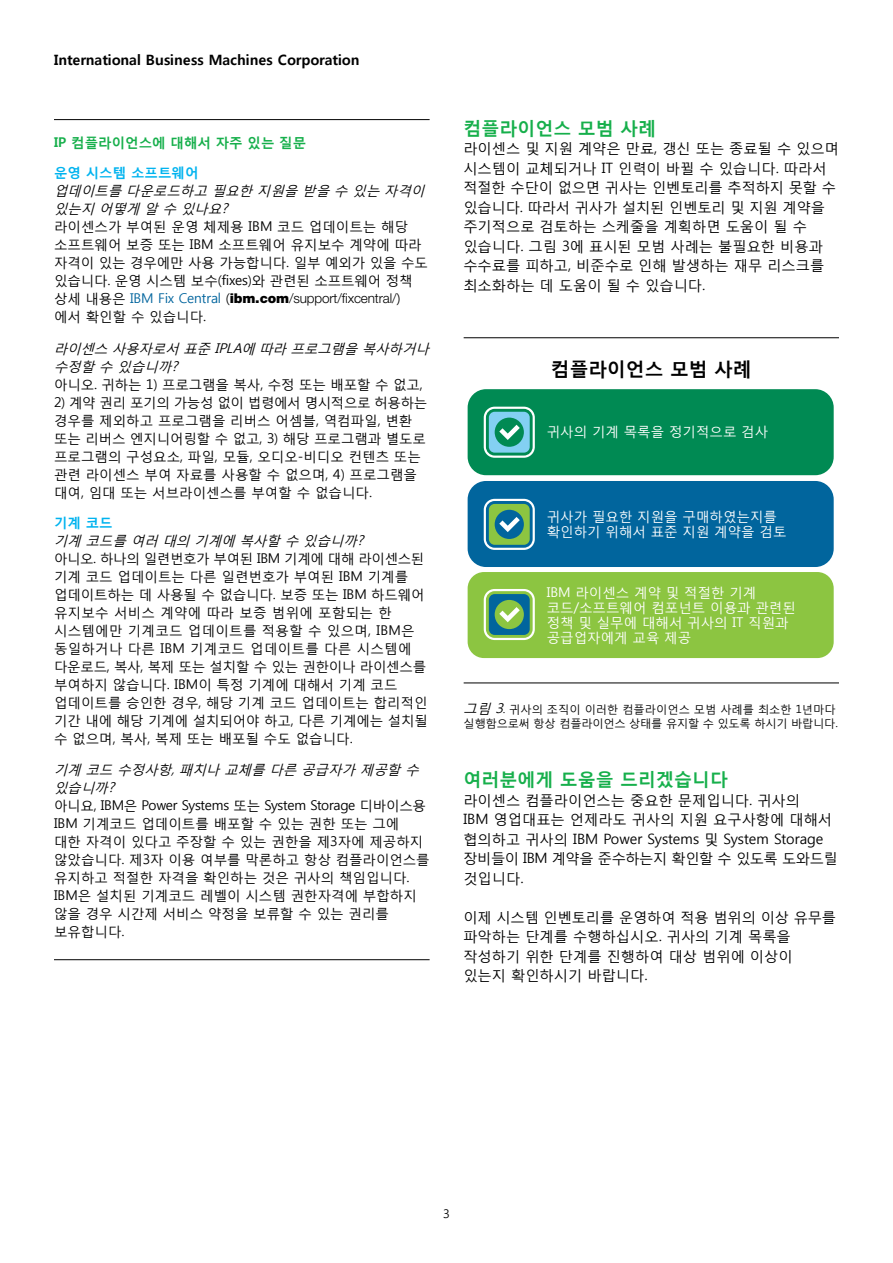
<style>
.page{position:relative;width:893px;height:1263px;background:#fff}
.page>*{position:absolute;margin:0;border:0;box-sizing:border-box;transform-origin:0 0}
.t1{font:700 18.75px "Malgun Gothic";color:#000}
.t2{font:700 18px "Malgun Gothic";color:#16af4b}
.t3{font:14.25px/19.5px "Malgun Gothic";color:#000}
.t4{font:700 14.25px "Malgun Gothic";color:#000}
.t5{font:13.5px/18px "Malgun Gothic";color:#000}
.t6{font:italic 13.5px/18px "Malgun Gothic";color:#000}
.t7{font:13.5px/15px "Malgun Gothic";color:#fff}
.t8{font:300 13.5px "Helvetica Neue";letter-spacing:-.01em;color:#000}
.t9{font:700 13.5px "Malgun Gothic";color:#16af4b}
.t10{font:700 13.5px "Malgun Gothic";color:#00b3ef}
.t11{font:12px "Malgun Gothic";color:#000}
.t12{font:11.25px/13.5px "Malgun Gothic";letter-spacing:-.02em;color:#000}
.s1{font-family:"Malgun Gothic";font-weight:400}
.s2{font-family:"Malgun Gothic";font-weight:400;color:#00649d}
.s3{font-weight:900}
.s4{font-style:italic;font-size:13.5px}
</style>
<div class="page">
<hr style="left:464px;top:337px;width:375px;height:1px;background:#000">
<div style="left:468px;top:389px;width:366px;height:86px;background:#008a53;border-radius:18px"></div>
<svg style="left:484px;top:407px;width:51px;height:51px"></svg>
<div style="left:468px;top:481px;width:366px;height:86px;background:#01659d;border-radius:18px"></div>
<div style="left:468px;top:572px;width:366px;height:86px;background:#8cc541;border-radius:16px"></div>
<svg style="left:484px;top:499px;width:51px;height:51px"></svg>
<svg style="left:484px;top:589px;width:51px;height:51px"></svg>
<hr style="left:464px;top:682px;width:375px;height:1px;background:#000">
<hr style="left:54px;top:119px;width:376px;height:1px;background:#000">
<hr style="left:54px;top:959px;width:376px;height:1px;background:#000">
<p class="t4" style="left:54px;top:51px;width:307px">International Business Machines Corporation</p>
<p class="t9" style="left:54px;top:134px;width:254px">IP 컴플라이언스에 대해서 자주 있는 질문</p>
<p class="t10" style="left:54px;top:164px;width:146px">운영 시스템 소프트웨어</p>
<p class="t6" style="left:54px;top:181px;width:377px">업데이트를 다운로드하고 필요한 지원을 받을 수 있는 자격이 있는지 어떻게 알 수 있나요?</p>
<p class="t5" style="left:54px;top:217px;width:375px">라이센스가 부여된 운영 체제용 IBM 코드 업데이트는 해당 소프트웨어 보증 또는 IBM 소프트웨어 유지보수 계약에 따라 자격이 있는 경우에만 사용 가능합니다. 일부 예외가 있을 수도 있습니다. 운영 시스템 보수(fixes)와 관련된 소프트웨어 정책</p>
<p class="t8" style="left:54px;top:290px;width:348px"><span class="s1">상세 내용은</span> <span class="s2">IBM Fix Central</span> <span class="s1">(</span><span class="s3">ibm.com</span>/support/fixcentral/<span class="s1">)</span></p>
<p class="t5" style="left:54px;top:307px;width:154px">에서 확인할 수 있습니다.</p>
<p class="t6" style="left:54px;top:339px;width:381px">라이센스 사용자로서 표준 IPLA에 따라 프로그램을 복사하거나 수정할 수 있습니까?</p>
<p class="t5" style="left:54px;top:375px;width:370px">아니오. 귀하는 1) 프로그램을 복사, 수정 또는 배포할 수 없고,</p>
<p class="t5" style="left:54px;top:393px;width:375px">2) 계약 권리 포기의 가능성 없이 법령에서 명시적으로 허용하는 경우를 제외하고 프로그램을 리버스 어셈블, 역컴파일, 변환 또는 리버스 엔지니어링할 수 없고, 3) 해당 프로그램과 별도로 프로그램의 구성요소, 파일, 모듈, 오디오-비디오 컨텐츠 또는 관련 라이센스 부여 자료를 사용할 수 없으며, 4) 프로그램을 대여, 임대 또는 서브라이센스를 부여할 수 없습니다.</p>
<p class="t10" style="left:54px;top:514px;width:60px">기계 코드</p>
<p class="t6" style="left:54px;top:531px;width:315px">기계 코드를 여러 대의 기계에 복사할 수 있습니까?</p>
<p class="t5" style="left:54px;top:549px;width:375px">아니오. 하나의 일련번호가 부여된 IBM 기계에 대해 라이센스된 기계 코드 업데이트는 다른 일련번호가 부여된 IBM 기계를 업데이트하는 데 사용될 수 없습니다. 보증 또는 IBM 하드웨어 유지보수 서비스 계약에 따라 보증 범위에 포함되는 한 시스템에만 기계코드 업데이트를 적용할 수 있으며, IBM은 동일하거나 다른 IBM 기계코드 업데이트를 다른 시스템에 다운로드, 복사, 복제 또는 설치할 수 있는 권한이나 라이센스를 부여하지 않습니다. IBM이 특정 기계에 대해서 기계 코드 업데이트를 승인한 경우, 해당 기계 코드 업데이트는 합리적인 기간 내에 해당 기계에 설치되어야 하고, 다른 기계에는 설치될 수 없으며, 복사, 복제 또는 배포될 수도 없습니다.</p>
<p class="t6" style="left:54px;top:760px;width:371px">기계 코드 수정사항,패치나 교체를 다른 공급자가 제공할 수 있습니까?</p>
<p class="t5" style="left:54px;top:796px;width:377px">아니요, IBM은 Power Systems 또는 System Storage 디바이스용<br>IBM 기계코드 업데이트를 배포할 수 있는 권한 또는 그에 대한 자격이 있다고 주장할 수 있는 권한을 제3자에 제공하지 않았습니다. 제3자 이용 여부를 막론하고 항상 컴플라이언스를 유지하고 적절한 자격을 확인하는 것은 귀사의 책임입니다.<br>IBM은 설치된 기계코드 레벨이 시스템 권한자격에 부합하지 않을 경우 시간제 서비스 약정을 보류할 수 있는 권리를 보유합니다.</p>
<h2 class="t2" style="left:463px;top:117px;width:194px">컴플라이언스 모범 사례</h2>
<p class="t3" style="left:463px;top:139px;width:377px">라이센스 및 지원 계약은 만료, 갱신 또는 종료될 수 있으며 시스템이 교체되거나 IT 인력이 바뀔 수 있습니다. 따라서 적절한 수단이 없으면 귀사는 인벤토리를 추적하지 못할 수 있습니다. 따라서 귀사가 설치된 인벤토리 및 지원 계약을 주기적으로 검토하는 스케줄을 계획하면 도움이 될 수 있습니다. 그림 3에 표시된 모범 사례는 불필요한 비용과 수수료를 피하고, 비준수로 인해 발생하는 재무 리스크를 최소화하는 데 도움이 될 수 있습니다.</p>
<h1 class="t1" style="left:551px;top:357px;width:202px">컴플라이언스 모범 사례</h1>
<p class="t7" style="left:547px;top:424px;width:223px">귀사의 기계 목록을 정기적으로 검사</p>
<p class="t7" style="left:547px;top:509px;width:241px">귀사가 필요한 지원을 구매하였는지를 확인하기 위해서 표준 지원 계약을 검토</p>
<p class="t7" style="left:547px;top:585px;width:251px">IBM 라이센스 계약 및 적절한 기계 코드/소프트웨어 컴포넌트 이용과 관련된 정책 및 실무에 대해서 귀사의 IT 직원과 공급업자에게 교육 제공</p>
<p class="t12" style="left:464px;top:703px;width:376px"><span class="s4">그림 3</span>. 귀사의 조직이 이러한 컴플라이언스 모범 사례를 최소한 1년마다 실행함으로써 항상 컴플라이언스 상태를 유지할 수 있도록 하시기 바랍니다.</p>
<h2 class="t2" style="left:463px;top:768px;width:266px">여러분에게 도움을 드리겠습니다</h2>
<p class="t3" style="left:463px;top:790px;width:376px">라이센스 컴플라이언스는 중요한 문제입니다. 귀사의<br>IBM 영업대표는 언제라도 귀사의 지원 요구사항에 대해서 협의하고 귀사의 IBM Power Systems 및 System Storage 장비들이 IBM 계약을 준수하는지 확인할 수 있도록 도와드릴 것입니다.</p>
<p class="t3" style="left:463px;top:907px;width:374px">이제 시스템 인벤토리를 운영하여 적용 범위의 이상 유무를 파악하는 단계를 수행하십시오. 귀사의 기계 목록을 작성하기 위한 단계를 진행하여 대상 범위에 이상이 있는지 확인하시기 바랍니다.</p>
<p class="t11" style="left:443px;top:1207px;width:8px">3</p>
</div>
